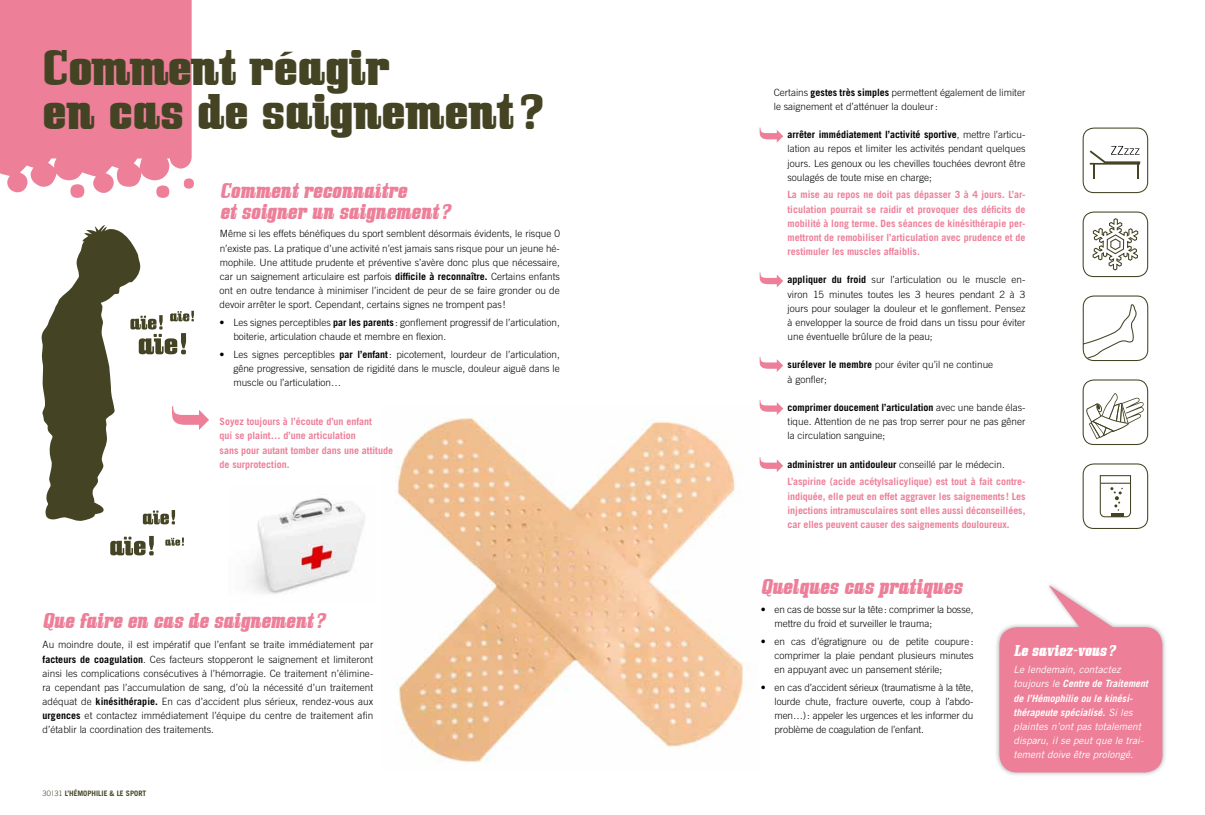
<style>
.page{position:relative;width:1205px;height:815px;background:#fff}
.page>*{position:absolute;margin:0;border:0;box-sizing:border-box;transform-origin:0 0}
.t1{font:43.75px/43.8px "Bullpen";color:#444424}
.t2{font:italic 18.75px/21.2px "Bullpen";color:#ed7f99}
.t3{font:italic 13.75px "Bullpen";color:#fff}
.t4{font:300 10px/14.1px "Trade Gothic";color:#000;text-align:justify}
.t5{font:700 10px/14.1px "Trade Gothic";color:#ed7f99}
.t6{font:italic 10px/14.1px "Trade Gothic";color:#fff}
.t7{font:700 7.5px "Trade Gothic";color:#444424}
.s1{font-weight:700}
.s2{font-weight:300}
.s3{color:#000}
.s4{font-weight:300;color:#000}
</style>
<div class="page">
<div style="left:1082px;top:212px;width:66px;height:65px;border:1px solid #444424;border-radius:11px"></div>
<div style="left:1082px;top:379px;width:66px;height:66px;border:1px solid #444424;border-radius:11px"></div>
<svg style="left:1086px;top:393px;width:58px;height:46px"></svg>
<div style="left:1082px;top:128px;width:66px;height:65px;border:1px solid #444424;border-radius:11px"></div>
<svg style="left:1089px;top:146px;width:51px;height:33px"></svg>
<div style="left:1082px;top:463px;width:66px;height:66px;border:1px solid #444424;border-radius:11px"></div>
<svg style="left:1099px;top:475px;width:32px;height:43px"></svg>
<hr style="left:1100px;top:483px;width:30px;height:1px;background:#444424">
<div style="left:1082px;top:295px;width:66px;height:66px;border:1px solid #444424;border-radius:11px"></div>
<svg style="left:1082px;top:217px;width:57px;height:143px"></svg>
<div style="left:994px;top:581px;width:173px;height:196px;background:#000;opacity:.3"></div>
<svg style="left:999px;top:585px;width:163px;height:187px"></svg>
<img style="left:249px;top:498px;width:116px;height:96px">
<svg style="left:0;top:0;width:194px;height:198px;background:#ee8ba2"></svg>
<img style="left:396px;top:417px;width:357px;height:346px">
<svg style="left:41px;top:225px;width:168px;height:299px"></svg>
<svg style="left:110px;top:536px;width:44px;height:19px"></svg>
<svg style="left:165px;top:538px;width:19px;height:8px"></svg>
<svg style="left:759px;top:128px;width:24px;height:15px"></svg>
<svg style="left:759px;top:272px;width:24px;height:15px"></svg>
<svg style="left:759px;top:357px;width:24px;height:15px"></svg>
<svg style="left:759px;top:400px;width:24px;height:15px"></svg>
<svg style="left:759px;top:457px;width:24px;height:15px"></svg>
<h1 class="t1" style="left:43px;top:47px;width:503px">Comment réagir<br>en cas de saignement?</h1>
<h2 class="t2" style="left:220px;top:180px;width:232px">Comment reconnaître<br>et soigner un saignement?</h2>
<p class="t4" style="left:220px;top:227px;width:342px">Même si les effets bénéfiques du sport semblent désormais évidents, le risque 0 n’existe pas. La pratique d’une activité n’est jamais sans risque pour un jeune hé&shy;mophile. Une attitude prudente et préventive s’avère donc plus que nécessaire, car un saignement articulaire est parfois <span class="s1">difficile à reconnaître.</span> Certains enfants ont en outre tendance à minimiser l’incident de peur de se faire gronder ou de devoir arrêter le sport. Cependant, certains signes ne trompent pas !</p>
<p class="t4" style="left:233px;top:315px;width:328px;text-indent:-14px">• Les signes perceptibles <span class="s1">par les parents</span> : gonflement progressif de l’articulation, boiterie, articulation chaude et membre en flexion.</p>
<p class="t4" style="left:233px;top:347px;width:328px;text-indent:-14px">• Les signes perceptibles <span class="s1">par l’enfant</span> : picotement, lourdeur de l’articulation, gêne progressive, sensation de rigidité dans le muscle, douleur aiguë dans le muscle ou l’articulation…</p>
<p class="t5" style="left:220px;top:414px;width:175px">Soyez toujours à l’écoute d’un enfant<br>qui se plaint… d’une articulation<br>sans pour autant tomber dans une attitude de surprotection.</p>
<h2 class="t2" style="left:43px;top:610px;width:284px">Que faire en cas de saignement?</h2>
<p class="t4" style="left:43px;top:638px;width:332px">Au moindre doute, il est impératif que l’enfant se traite immédiatement par <span class="s1">facteurs de coagulation</span>. Ces facteurs stopperont le saignement et limiteront ainsi les complications consécutives à l’hémorragie. Ce traitement n’élimine&shy;ra cependant pas l’accumulation de sang, d’où la nécessité d’un traitement adéquat de <span class="s1">kinésithérapie.</span> En cas d’accident plus sérieux, rendez-vous aux <span class="s1">urgences</span> et contactez immédiatement l’équipe du centre de traitement afin d’établir la coordination des traitements.</p>
<p class="t7" style="left:43px;top:789px;width:105px"><span class="s2">30 | 31</span> l’hémophilie &amp; le sport</p>
<p class="t4" style="left:774px;top:85px;width:253px">Certains <span class="s1">gestes très simples</span> permettent également de limiter le saignement et d’atténuer la douleur :</p>
<p class="t4" style="left:787px;top:127px;width:239px"><span class="s1">arrêter immédiatement l’activité sportive</span>, mettre l’articu&shy;lation au repos et limiter les activités pendant quelques jours. Les genoux ou les chevilles touchées devront être soulagés de toute mise en charge;</p>
<p class="t5" style="left:787px;top:188px;width:239px;text-align:justify;text-indent:-14px">La mise au repos ne doit pas dépasser 3 à 4 jours. L’ar&shy;ticulation pourrait se raidir et provoquer des déficits de mobilité à long terme. Des séances de kinésithérapie per&shy;mettront de remobiliser l’articulation avec prudence et de restimuler les muscles affaiblis.</p>
<p class="t4" style="left:787px;top:273px;width:239px"><span class="s1">appliquer du froid</span> sur l’articulation ou le muscle en&shy;viron 15 minutes toutes les 3 heures pendant 2 à 3 jours pour soulager la douleur et le gonflement. Pensez à envelopper la source de froid dans un tissu pour éviter une éventuelle brûlure de la peau;</p>
<p class="t4" style="left:787px;top:358px;width:207px"><span class="s1">surélever le membre</span> pour éviter qu’il ne continue à gonfler;</p>
<p class="t4" style="left:787px;top:400px;width:239px"><span class="s1">comprimer doucement l’articulation</span> avec une bande élas&shy;tique. Attention de ne pas trop serrer pour ne pas gêner la circulation sanguine;</p>
<p class="t5" style="left:776px;top:455px;width:250px;line-height:17.8px;text-indent:11px"><span class="s3">administrer un antidouleur</span> <span class="s4">conseillé par le médecin.<br></span>L’aspirine (acide acétylsalicylique) est tout à fait contre-</p>
<p class="t5" style="left:787px;top:489px;width:239px;text-align:justify">indiquée, elle peut en effet aggraver les saignements ! Les injections intramusculaires sont elles aussi déconseillées, car elles peuvent causer des saignements douloureux.</p>
<h2 class="t2" style="left:761px;top:577px;width:203px">Quelques cas pratiques</h2>
<p class="t4" style="left:774px;top:602px;width:200px;text-indent:-14px">• en cas de bosse sur la tête : comprimer la bosse, mettre du froid et surveiller le trauma;</p>
<p class="t4" style="left:774px;top:634px;width:200px;text-indent:-14px">• en cas d’égratignure ou de petite coupure : comprimer la plaie pendant plusieurs minutes en appuyant avec un pansement stérile;</p>
<p class="t4" style="left:774px;top:680px;width:200px;text-indent:-14px">• en cas d’accident sérieux (traumatisme à la tête, lourde chute, fracture ouverte, coup à l’abdo&shy;men…) : appeler les urgences et les informer du problème de coagulation de l’enfant.</p>
<h3 class="t3" style="left:1013px;top:642px;width:103px">Le saviez-vous?</h3>
<p class="t6" style="left:1013px;top:662px;width:136px">Le lendemain, contactez toujours le <span class="s1">Centre de Traitement de l’Hémophilie ou le kinési&shy;thérapeute spécialisé.</span> Si les plaintes n’ont pas totalement disparu, il se peut que le trai&shy;tement doive être prolongé.</p>
</div>
